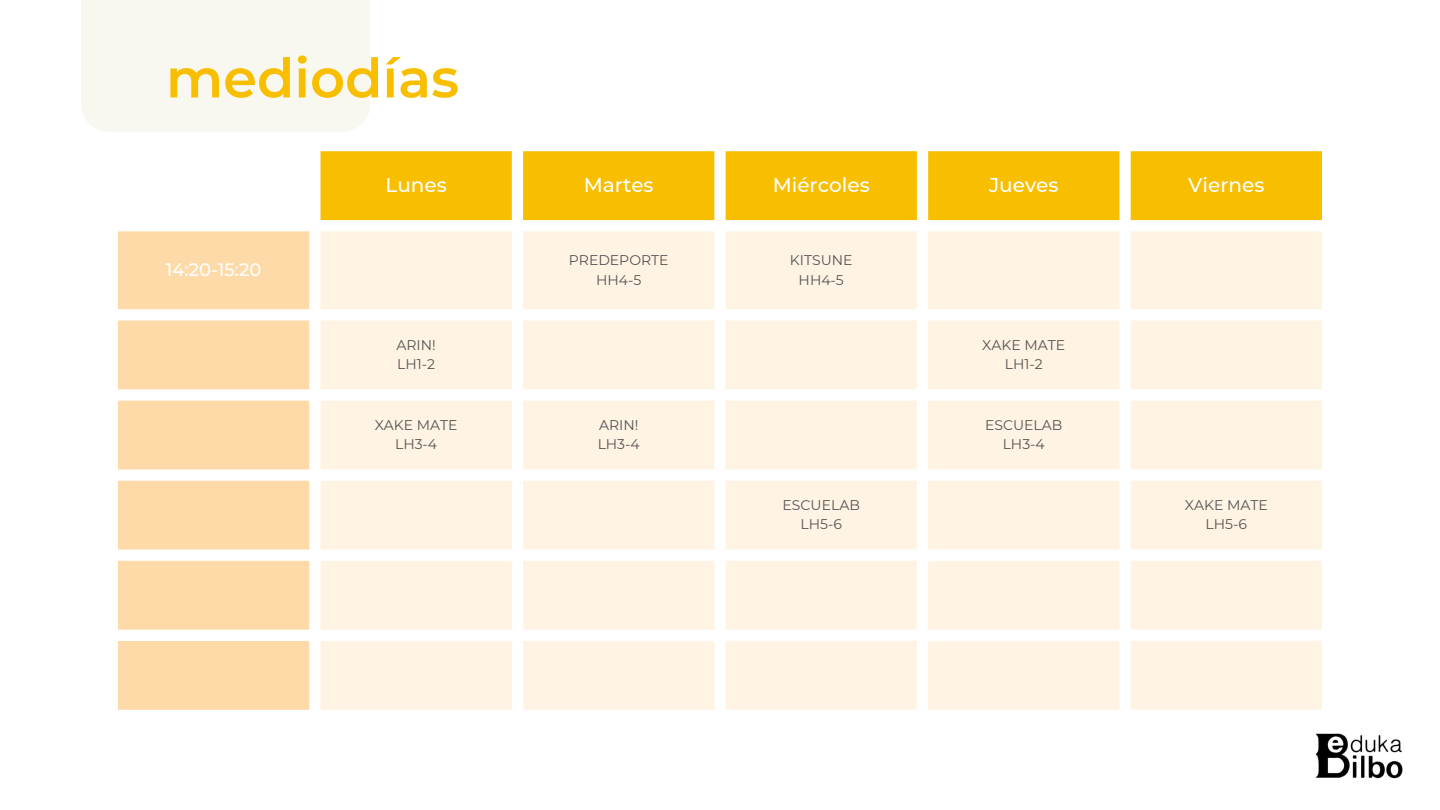
<style>
.page{position:relative;width:1440px;height:810px;background:#fff}
.page>*{position:absolute;margin:0;border:0;box-sizing:border-box;transform-origin:0 0}
.t1{font:600 54.3px "Montserrat";color:#f8be00}
.t2{font:500 20px "Montserrat";color:#fff}
.t3{font:500 18px "Montserrat";color:#fff}
.t4{font:14px/19.5px "Montserrat";color:#545454;text-align:center}
</style>
<div class="page">
<div style="left:81px;top:0;width:289px;height:132px;background:#f8f7f0"></div>
<img style="left:1315px;top:733px;width:88px;height:46px">
<div style="left:321px;top:151px;width:1001px;height:69px;background:#f8be00"></div>
<svg style="left:118px;top:231px;width:191px;height:479px;fill:#ffdaa9"></svg>
<svg style="left:321px;top:231px;width:1001px;height:479px;fill:#fff4e3"></svg>
<h1 class="t1" style="left:166px;top:45px;width:295px">mediodías</h1>
<h2 class="t2" style="left:386px;top:173px;width:63px">Lunes</h2>
<h2 class="t2" style="left:584px;top:173px;width:71px">Martes</h2>
<h2 class="t2" style="left:773px;top:173px;width:99px">Miércoles</h2>
<h2 class="t2" style="left:989px;top:173px;width:71px">Jueves</h2>
<h2 class="t2" style="left:1188px;top:173px;width:78px">Viernes</h2>
<p class="t3" style="left:166px;top:258px;width:97px">14:20-15:20</p>
<p class="t4" style="left:569px;top:250px;width:101px">PREDEPORTE<br>HH4-5</p>
<p class="t4" style="left:790px;top:250px;width:64px">KITSUNE<br>HH4-5</p>
<p class="t4" style="left:396px;top:335px;width:41px;text-align:left">ARIN!<br>LH1-2</p>
<p class="t4" style="left:982px;top:335px;width:84px">XAKE MATE<br>LH1-2</p>
<p class="t4" style="left:375px;top:415px;width:84px">XAKE MATE<br>LH3-4</p>
<p class="t4" style="left:598px;top:415px;width:44px;text-align:left">ARIN!<br>LH3-4</p>
<p class="t4" style="left:985px;top:415px;width:79px">ESCUELAB<br>LH3-4</p>
<p class="t4" style="left:783px;top:495px;width:79px">ESCUELAB<br>LH5-6</p>
<p class="t4" style="left:1185px;top:495px;width:84px">XAKE MATE<br>LH5-6</p>
</div>
